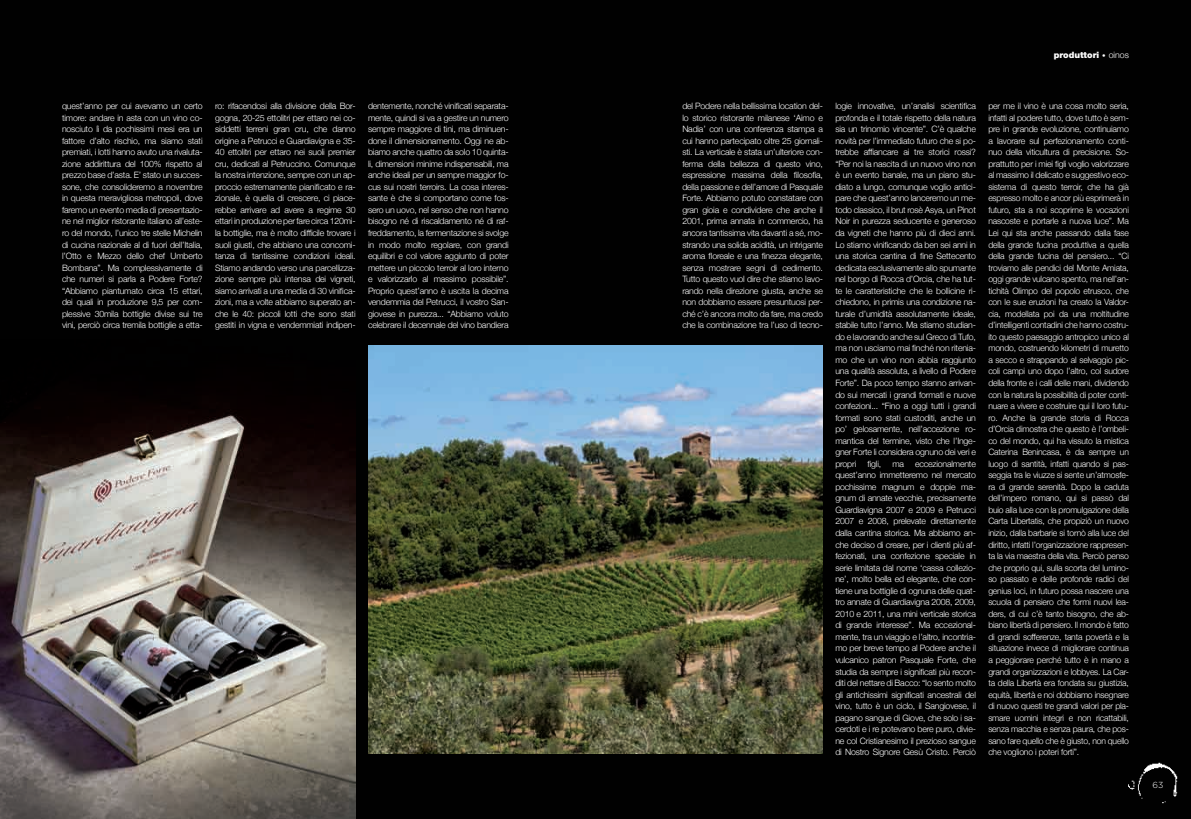
<style>
.page{position:relative;width:1191px;height:819px;background:#010101}
.page>*{position:absolute;margin:0;border:0;box-sizing:border-box;transform-origin:0 0}
.t1{font:300 8.75px/11.5px "Helvetica Neue";letter-spacing:-.02em;color:#fff;text-align:justify}
.t2{font:900 8.75px "Helvetica Neue";color:#fff}
.t3{font:300 8.75px "Gotham HTF";color:#fff}
.s1{font-size:7px}
.s2{font-weight:300}
</style>
<div class="page">
<img style="left:1128px;top:762px;width:50px;height:42px">
<img style="left:0;top:402px;width:356px;height:417px">
<img style="left:368px;top:345px;width:455px;height:408px">
<p class="t2" style="left:1053px;top:50px;width:77px">produttori <span class="s1">•</span> <span class="s2">oinos</span></p>
<p class="t1" style="left:368px;top:100px;width:142px">dentemente, nonché vinificati separata&shy;mente, quindi si va a gestire un numero sempre maggiore di tini, ma diminuen&shy;done il dimensionamento. Oggi ne ab&shy;biamo anche quattro da solo 10 quinta&shy;li, dimensioni minime indispensabili, ma anche ideali per un sempre maggior fo&shy;cus sui nostri terroirs. La cosa interes&shy;sante è che si comportano come fos&shy;sero un uovo, nel senso che non hanno bisogno né di riscaldamento né di raf&shy;freddamento, la fermentazione si svolge in modo molto regolare, con grandi equilibri e col valore aggiunto di poter mettere un piccolo terroir al loro interno e valorizzarlo al massimo possibile”.<br>Proprio quest’anno è uscita la decima vendemmia del Petrucci, il vostro San&shy;giovese in purezza... “Abbiamo voluto celebrare il decennale del vino bandiera</p>
<p class="t1" style="left:215px;top:100px;width:142px">ro: rifacendosi alla divisione della Bor&shy;gogna, 20-25 ettolitri per ettaro nei co&shy;siddetti terreni gran cru, che danno origine a Petrucci e Guardiavigna e 35- 40 ettolitri per ettaro nei suoli premier cru, dedicati al Petruccino. Comunque la nostra intenzione, sempre con un ap&shy;proccio estremamente pianificato e ra&shy;zionale, è quella di crescere, ci piace&shy;rebbe arrivare ad avere a regime 30 ettari in produzione per fare circa 120mi&shy;la bottiglie, ma è molto difficile trovare i suoli giusti, che abbiano una concomi&shy;tanza di tantissime condizioni ideali.<br>Stiamo andando verso una parcellizza&shy;zione sempre più intensa dei vigneti, siamo arrivati a una media di 30 vinifica&shy;zioni, ma a volte abbiamo superato an&shy;che le 40: piccoli lotti che sono stati gestiti in vigna e vendemmiati indipen-</p>
<p class="t1" style="left:988px;top:100px;width:142px">per me il vino è una cosa molto seria, infatti al podere tutto, dove tutto è sem&shy;pre in grande evoluzione, continuiamo a lavorare sul perfezionamento conti&shy;nuo della viticultura di precisione. So&shy;prattutto per i miei figli voglio valorizzare al massimo il delicato e suggestivo eco&shy;sistema di questo terroir, che ha già espresso molto e ancor più esprimerà in futuro, sta a noi scoprirne le vocazioni nascoste e portarle a nuova luce”. Ma Lei qui sta anche passando dalla fase della grande fucina produttiva a quella della grande fucina del pensiero... “Ci troviamo alle pendici del Monte Amiata, oggi grande vulcano spento, ma nell’an&shy;tichità Olimpo del popolo etrusco, che con le sue eruzioni ha creato la Valdor&shy;cia, modellata poi da una moltitudine d’intelligenti contadini che hanno costru&shy;ito questo paesaggio antropico unico al mondo, costruendo kilometri di muretto a secco e strappando al selvaggio pic&shy;coli campi uno dopo l’altro, col sudore della fronte e i calli delle mani, dividendo con la natura la possibilità di poter conti&shy;nuare a vivere e costruire qui il loro futu&shy;ro. Anche la grande storia di Rocca d’Orcia dimostra che questo è l’ombeli&shy;co del mondo, qui ha vissuto la mistica Caterina Benincasa, è da sempre un luogo di santità, infatti quando si pas&shy;seggia tra le viuzze si sente un’atmosfe&shy;ra di grande serenità. Dopo la caduta dell’impero romano, qui si passò dal buio alla luce con la promulgazione della Carta Libertatis, che propiziò un nuovo inizio, dalla barbarie si tornò alla luce del diritto, infatti l’organizzazione rappresen&shy;ta la via maestra della vita. Perciò penso che proprio qui, sulla scorta del lumino&shy;so passato e delle profonde radici del genius loci, in futuro possa nascere una scuola di pensiero che formi nuovi lea&shy;ders, di cui c’è tanto bisogno, che ab&shy;biano libertà di pensiero. Il mondo è fatto di grandi sofferenze, tanta povertà e la situazione invece di migliorare continua a peggiorare perché tutto è in mano a grandi organizzazioni e lobbyes. La Car&shy;ta della Libertà era fondata su giustizia, equità, libertà e noi dobbiamo insegnare di nuovo questi tre grandi valori per pla&shy;smare uomini integri e non ricattabili, senza macchia e senza paura, che pos&shy;sano fare quello che è giusto, non quello che vogliono i poteri forti”.</p>
<p class="t1" style="left:62px;top:100px;width:142px">quest’anno per cui avevamo un certo timore: andare in asta con un vino co&shy;nosciuto lì da pochissimi mesi era un fattore d’alto rischio, ma siamo stati premiati, i lotti hanno avuto una rivaluta&shy;zione addirittura del 100% rispetto al prezzo base d’asta. E’ stato un succes&shy;sone, che consolideremo a novembre in questa meravigliosa metropoli, dove faremo un evento media di presentazio&shy;ne nel miglior ristorante italiano all’este&shy;ro del mondo, l’unico tre stelle Michelin di cucina nazionale al di fuori dell’Italia, l’Otto e Mezzo dello chef Umberto Bombana”. Ma complessivamente di che numeri si parla a Podere Forte? “Abbiamo piantumato circa 15 ettari, dei quali in produzione 9,5 per com&shy;plessive 30mila bottiglie divise sui tre vini, perciò circa tremila bottiglie a etta-</p>
<p class="t1" style="left:835px;top:100px;width:142px">logie innovative, un’analisi scientifica profonda e il totale rispetto della natura sia un trinomio vincente”. C’è qualche novità per l’immediato futuro che si po&shy;trebbe affiancare ai tre storici rossi? “Per noi la nascita di un nuovo vino non è un evento banale, ma un piano stu&shy;diato a lungo, comunque voglio antici&shy;pare che quest’anno lanceremo un me&shy;todo classico, il brut rosè Asya, un Pinot Noir in purezza seducente e generoso da vigneti che hanno più di dieci anni.<br>Lo stiamo vinificando da ben sei anni in una storica cantina di fine Settecento dedicata esclusivamente allo spumante nel borgo di Rocca d’Orcia, che ha tut&shy;te le caratteristiche che le bollicine ri&shy;chiedono, in primis una condizione na&shy;turale d’umidità assolutamente ideale, stabile tutto l’anno. Ma stiamo studian&shy;do e lavorando anche sul Greco di Tufo, ma non usciamo mai finché non ritenia&shy;mo che un vino non abbia raggiunto una qualità assoluta, a livello di Podere Forte”. Da poco tempo stanno arrivan&shy;do sui mercati i grandi formati e nuove confezioni... “Fino a oggi tutti i grandi formati sono stati custoditi, anche un po’ gelosamente, nell’accezione ro&shy;mantica del termine, visto che l’Inge&shy;gner Forte li considera ognuno dei veri e propri</p>
<p class="t1" style="left:682px;top:100px;width:142px">del Podere nella bellissima location del&shy;lo storico ristorante milanese ‘Aimo e Nadia’ con una conferenza stampa a cui hanno partecipato oltre 25 giornali&shy;sti. La verticale è stata un’ulteriore con&shy;ferma della bellezza di questo vino, espressione massima della filosofia, della passione e dell’amore di Pasquale Forte. Abbiamo potuto constatare con gran gioia e condividere che anche il 2001, prima annata in commercio, ha ancora tantissima vita davanti a sé, mo&shy;strando una solida acidità, un intrigante aroma floreale e una finezza elegante, senza mostrare segni di cedimento.<br>Tutto questo vuol dire che stiamo lavo&shy;rando nella direzione giusta, anche se non dobbiamo essere presuntuosi per&shy;ché c’è ancora molto da fare, ma credo che la combinazione tra l’uso di tecno-</p>
<p class="t1" style="left:835px;top:457px;width:142px;text-indent:80px">eccezionalmente quest’anno immetteremo nel mercato pochissime magnum e doppie ma&shy;gnum di annate vecchie, precisamente Guardiavigna 2007 e 2009 e Petrucci 2007 e 2008, prelevate direttamente dalla cantina storica. Ma abbiamo an&shy;che deciso di creare, per i clienti più af&shy;fezionati, una confezione speciale in serie limitata dal nome ‘cassa collezio&shy;ne’, molto bella ed elegante, che con&shy;tiene una bottiglie di ognuna delle quat&shy;tro annate di Guardiavigna 2008, 2009, 2010 e 2011, una mini verticale storica di grande interesse”. Ma eccezional&shy;mente, tra un viaggio e l’altro, incontria&shy;mo per breve tempo al Podere anche il vulcanico patron Pasquale Forte, che studia da sempre i significati più recon&shy;diti del nettare di Bacco: “Io sento molto gli antichissimi significati ancestrali del vino, tutto è un ciclo, il Sangiovese, il pagano sangue di Giove, che solo i sa&shy;cerdoti e i re potevano bere puro, divie&shy;ne col Cristianesimo il prezioso sangue di Nostro Signore Gesù Cristo. Perciò</p>
<p class="t1" style="left:867px;top:457px;width:15px">figli,</p>
<p class="t1" style="left:892px;top:457px;width:13px">ma</p>
<p class="t3" style="left:1152px;top:779px;width:13px">63</p>
</div>
